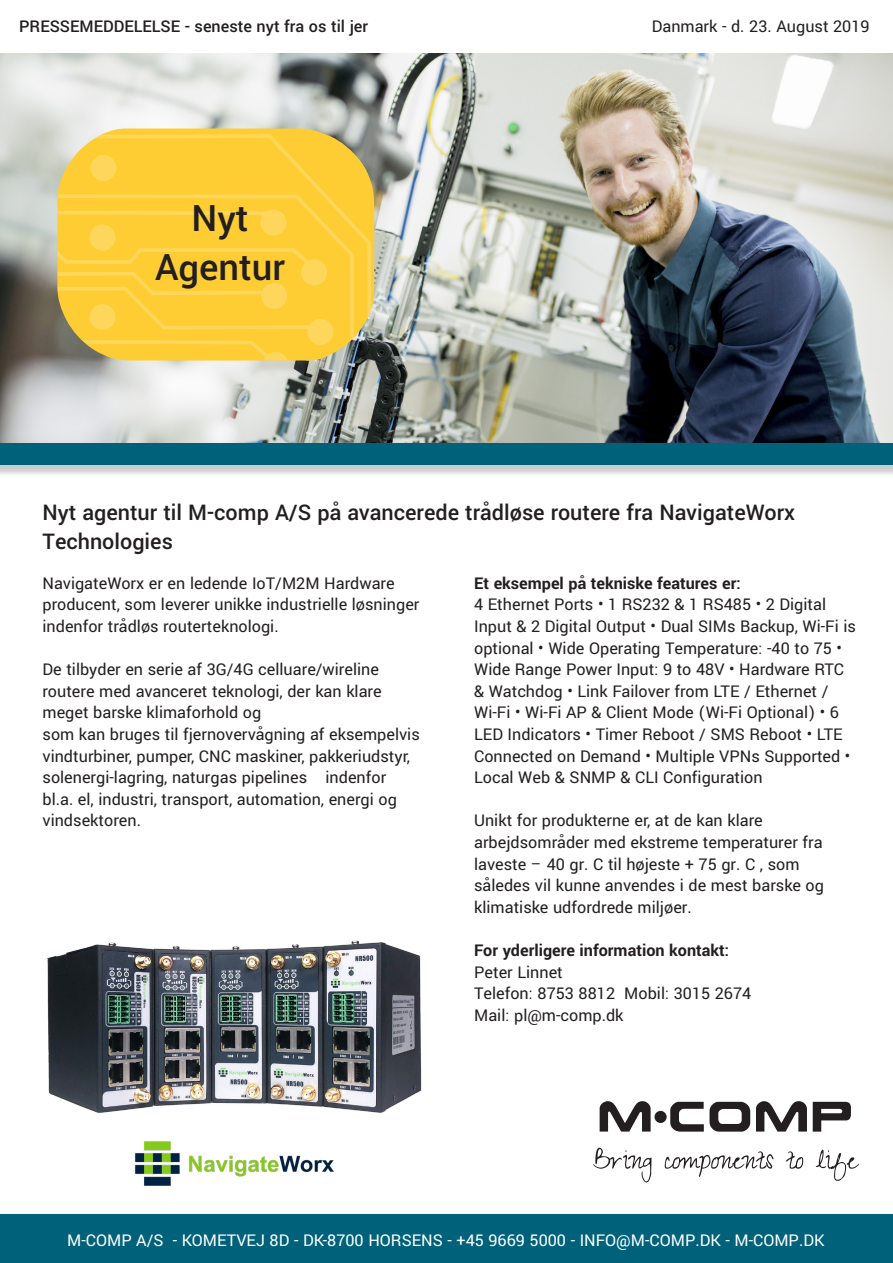
<style>
.page{position:relative;width:893px;height:1263px;background:#fff}
.page>*{position:absolute;margin:0;border:0;box-sizing:border-box;transform-origin:0 0}
.t1{font:500 40.5px/48.6px "Yantramanav";color:#231f20;text-align:center}
.t2{font:500 24px/28.8px "Yantramanav";color:#231f20}
.t3{font:18px/21.6px "Yantramanav";color:#231f20}
.t4{font:18px "Yantramanav";color:#fff}
.t5{font:700 18px "Yantramanav";color:#231f20}
.t6{font:500 18px "Yantramanav";color:#231f20}
</style>
<div class="page">
<img style="left:0;top:53px;width:893px;height:390px">
<svg style="left:57px;top:129px;width:317px;height:231px;background:#dfc263"></svg>
<svg style="left:57px;top:134px;width:314px;height:226px;background:#f8cb3e"></svg>
<div style="left:0;top:446px;width:893px;height:31px;background:#231f20;opacity:.23"></div>
<div style="left:0;top:443px;width:893px;height:22px;background:#00617a"></div>
<div style="left:0;top:1214px;width:893px;height:49px;background:#00617a"></div>
<svg style="left:600px;top:1101px;width:51px;height:30px"></svg>
<svg style="left:670px;top:1102px;width:80px;height:29px"></svg>
<svg style="left:756px;top:1101px;width:51px;height:30px"></svg>
<svg style="left:813px;top:1102px;width:38px;height:29px"></svg>
<div style="left:654px;top:1111px;width:13px;height:12px;background:#231f20;border-radius:50%"></div>
<svg style="left:593px;top:1148px;width:266px;height:34px"></svg>
<img style="left:47px;top:940px;width:375px;height:173px">
<img style="left:135px;top:1141px;width:199px;height:45px">
<p class="t6" style="left:19px;top:15px;width:351px">PRESSEMEDDELELSE - seneste nyt fra os til jer</p>
<p class="t3" style="left:652px;top:16px;width:219px">Danmark - d. 23. August 2019</p>
<p class="t1" style="left:155px;top:195px;width:132px">Nyt<br>Agentur</p>
<p class="t2" style="left:43px;top:498px;width:754px">Nyt agentur til M-comp A/S på avancerede trådløse routere fra NavigateWorx<br>Technologies</p>
<p class="t3" style="left:43px;top:573px;width:378px">NavigateWorx er en ledende IoT/M2M Hardware producent, som leverer unikke industrielle løsninger indenfor trådløs routerteknologi.</p>
<p class="t3" style="left:43px;top:659px;width:341px">De tilbyder en serie af 3G/4G celluare/wireline routere med avanceret teknologi, der kan klare meget barske klimaforhold og</p>
<p class="t3" style="left:43px;top:724px;width:379px">som kan bruges til fjernovervågning af eksempelvis vindturbiner, pumper, CNC maskiner, pakkeriudstyr, solenergi-lagring, naturgas pipelines indenfor bl.a. el, industri, transport, automation, energi og vindsektoren.</p>
<p class="t5" style="left:474px;top:572px;width:268px">Et eksempel på tekniske features er:</p>
<p class="t3" style="left:474px;top:594px;width:383px">4 Ethernet Ports • 1 RS232 &amp; 1 RS485 • 2 Digital Input &amp; 2 Digital Output • Dual SIMs Backup, Wi-Fi is optional • Wide Operating Temperature: -40 to 75 • Wide Range Power Input: 9 to 48V • Hardware RTC &amp; Watchdog • Link Failover from LTE / Ethernet / Wi-Fi • Wi-Fi AP &amp; Client Mode (Wi-Fi Optional) • 6<br>LED Indicators • Timer Reboot / SMS Reboot • LTE Connected on Demand • Multiple VPNs Supported • Local Web &amp; SNMP &amp; CLI Configuration</p>
<p class="t3" style="left:474px;top:810px;width:351px">Unikt for produkterne er, at de kan klare arbejdsområder med ekstreme temperaturer fra laveste – 40 gr. C til højeste + 75 gr. C , som således vil kunne anvendes i de mest barske og klimatiske udfordrede miljøer.</p>
<p class="t5" style="left:474px;top:939px;width:257px">For yderligere information kontakt:</p>
<p class="t3" style="left:474px;top:961px;width:90px">Peter Linnet</p>
<p class="t3" style="left:474px;top:983px;width:279px">Telefon: 8753 8812 Mobil: 3015 2674<br>Mail: pl@m-comp.dk</p>
<p class="t4" style="left:67px;top:1229px;width:759px">M-COMP A/S - KOMETVEJ 8D - DK-8700 HORSENS - +45 9669 5000 - INFO@M-COMP.DK - M-COMP.DK</p>
</div>
